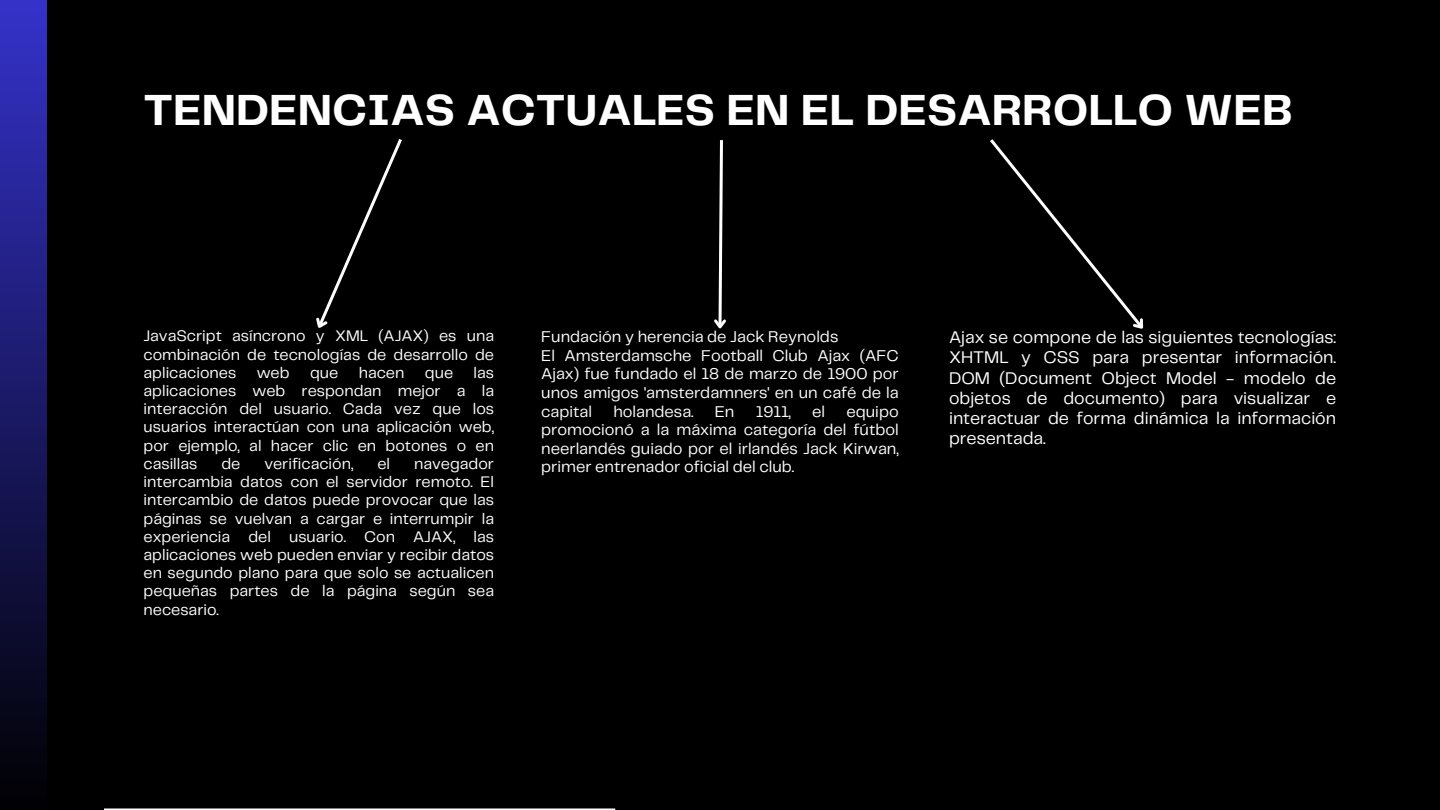
<style>
.page{position:relative;width:1440px;height:810px;background:#000}
.page>*{position:absolute;margin:0;border:0;box-sizing:border-box;transform-origin:0 0}
.t1{font:700 45.2px "Telegraf";color:#fff}
.t2{font:17.6px/20.1px "Telegraf";color:#fff;text-align:justify}
.t3{font:16.2px/18.6px "Telegraf";color:#fff;text-align:justify}
.t4{font:15.9px/18.2px "Telegraf";color:#fff;text-align:justify}
</style>
<div class="page">
<hr style="left:104px;top:808px;width:511px;height:2px;background:#fff">
<div style="left:0;top:0;width:46px;height:810px;background:linear-gradient(to bottom,#3432c9,#010103)"></div>
<svg style="left:714px;top:140px;width:12px;height:189px"></svg>
<svg style="left:990px;top:139px;width:154px;height:190px"></svg>
<svg style="left:316px;top:139px;width:86px;height:189px"></svg>
<p class="t1" style="left:144px;top:91px;width:1151px">TENDENCIAS ACTUALES EN EL DESARROLLO WEB</p>
<h1 class="t4" style="left:144px;top:328px;width:352px">JavaScript asíncrono y XML (AJAX) es una combinación de tecnologías de desarrollo de aplicaciones</h1>
<h1 class="t4" style="left:144px;top:364px;width:352px;text-indent:330px">las aplicaciones web respondan mejor a la interacción del usuario. Cada vez que los usuarios interactúan con una aplicación web, por ejemplo, al hacer clic en botones o en casillas</h1>
<h1 class="t4" style="left:257px;top:364px;width:34px">web</h1>
<h1 class="t4" style="left:310px;top:364px;width:30px">que</h1>
<h1 class="t4" style="left:359px;top:364px;width:47px">hacen</h1>
<h1 class="t4" style="left:425px;top:364px;width:30px">que</h1>
<h1 class="t4" style="left:144px;top:455px;width:352px;text-indent:271px">navegador intercambia datos con el servidor remoto. El intercambio de datos puede provocar que las páginas se vuelvan a cargar e interrumpir la experiencia del usuario. Con AJAX, las aplicaciones web pueden enviar y recibir datos en segundo plano para que solo se actualicen pequeñas partes de la página según sea necesario.</h1>
<h1 class="t4" style="left:221px;top:455px;width:20px">de</h1>
<h1 class="t4" style="left:264px;top:455px;width:90px">verificación,</h1>
<h1 class="t4" style="left:377px;top:455px;width:14px">el</h1>
<p class="t3" style="left:541px;top:328px;width:299px">Fundación y herencia de Jack Reynolds</p>
<p class="t3" style="left:541px;top:347px;width:359px">El Amsterdamsche Football Club Ajax (AFC Ajax) fue fundado el 18 de marzo de 1900 por unos amigos 'amsterdamners' en un café de la capital</p>
<p class="t3" style="left:613px;top:403px;width:82px">holandesa.</p>
<p class="t3" style="left:715px;top:403px;width:21px">En</p>
<p class="t3" style="left:756px;top:403px;width:37px">1911,</p>
<p class="t3" style="left:812px;top:403px;width:14px">el</p>
<p class="t3" style="left:541px;top:403px;width:359px;text-indent:305px">equipo promocionó a la máxima categoría del fútbol neerlandés guiado por el irlandés Jack Kirwan, primer entrenador oficial del club.</p>
<p class="t2" style="left:949px;top:328px;width:389px">Ajax se compone de las siguientes tecnologías:<br>XHTML y CSS para presentar información.<br>DOM (Document Object Model - modelo de objetos de documento) para visualizar e interactuar de forma dinámica la información presentada.</p>
</div>
